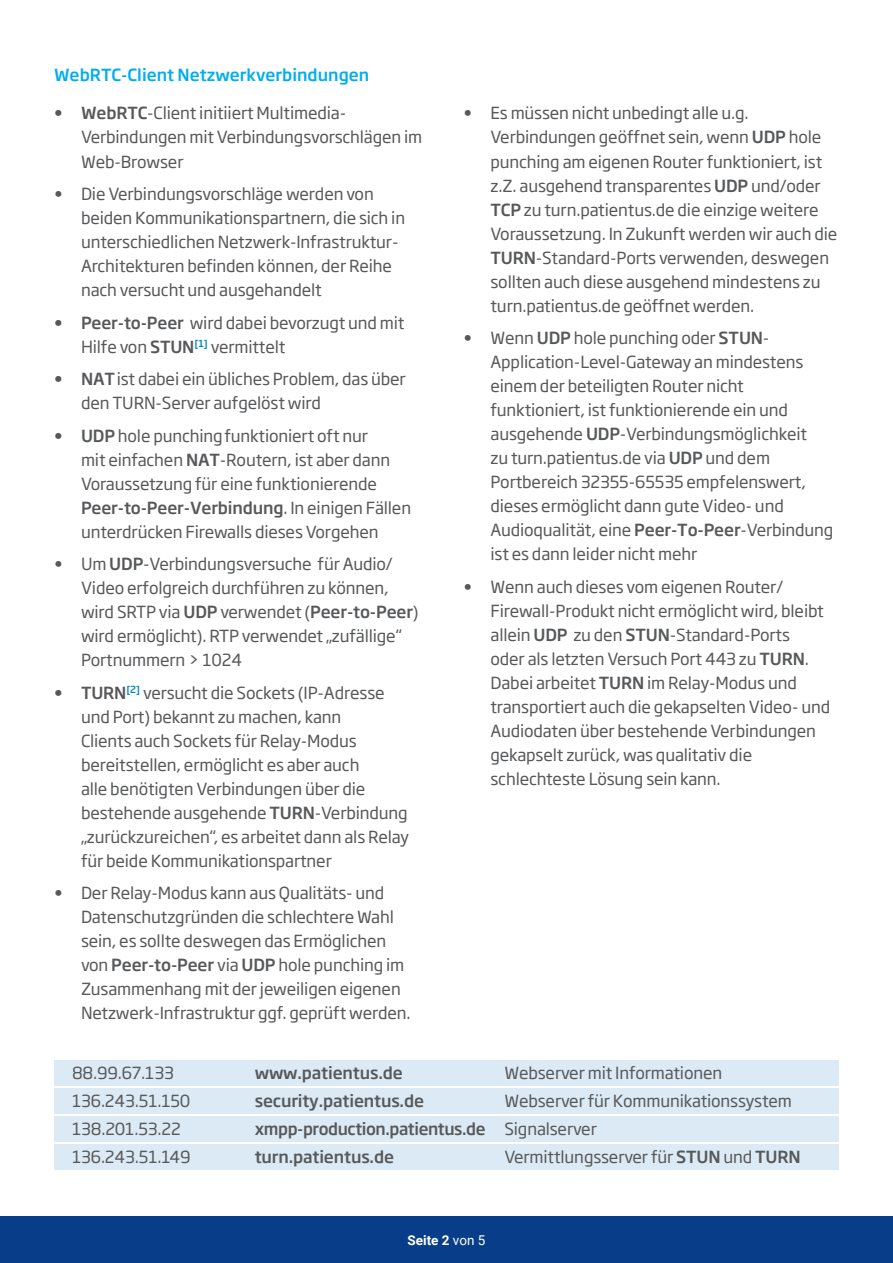
<style>
.page{position:relative;width:893px;height:1263px;background:#fff}
.page>*{position:absolute;margin:0;border:0;box-sizing:border-box;transform-origin:0 0}
.t1{font:16.5px/24px "jameda";letter-spacing:-.01em;color:#57585a}
.t2{font:500 16.5px "jameda";letter-spacing:-.01em;color:#57585a}
.t3{font:500 16.5px "jameda";color:#00aeef}
.t4{font:700 13.5px "Roboto";color:#fff}
.s1{font-weight:500}
.s2{font-weight:400}
</style>
<div class="page">
<div style="left:0;top:1216px;width:893px;height:47px;background:#083e89"></div>
<div style="left:54px;top:1060px;width:785px;height:25px;background:#dceaf5"></div>
<div style="left:54px;top:1088px;width:785px;height:25px;background:#dceaf5"></div>
<div style="left:54px;top:1116px;width:785px;height:25px;background:#dceaf5"></div>
<div style="left:54px;top:1143px;width:785px;height:26px;background:#dceaf5"></div>
<p class="t3" style="left:54px;top:62px;width:317px">WebRTC-Client Netzwerkverbindungen</p>
<p class="t1" style="left:81px;top:100px;width:343px;text-indent:-27px"><span class="s1">• WebRTC</span>-Client initiiert Multimedia-<br>Verbindungen mit Verbindungsvorschlägen im<br>Web-Browser</p>
<p class="t1" style="left:81px;top:181px;width:326px;text-indent:-27px">• Die Verbindungsvorschläge werden von beiden Kommunikationspartnern, die sich in unterschiedlichen Netzwerk-Infrastruktur-Architekturen befinden können, der Reihe nach versucht und ausgehandelt</p>
<p class="t1" style="left:81px;top:309px;width:325px;text-indent:-27px"><span class="s1">• Peer-to-Peer</span> wird dabei bevorzugt und mit<br>Hilfe von <span class="s1">STUN</span><sup>[1]</sup> vermittelt</p>
<p class="t1" style="left:81px;top:366px;width:326px;text-indent:-27px"><span class="s1">• NAT</span>ist dabei ein übliches Problem, das über den TURN-Server aufgelöst wird</p>
<p class="t1" style="left:81px;top:422px;width:332px;text-indent:-27px"><span class="s1">• UDP</span> hole punchingfunktioniert oft nur<br>mit einfachen <span class="s1">NAT</span>-Routern, ist aber dann Voraussetzung für eine funktionierende <span class="s1">Peer-to-Peer-Verbindung</span>. In einigen Fällen unterdrücken Firewalls dieses Vorgehen</p>
<p class="t1" style="left:81px;top:551px;width:339px;text-indent:-27px">• Um <span class="s1">UDP</span>-Verbindungsversuche für Audio/ Video erfolgreich durchführen zu können, wird SRTP via <span class="s1">UDP</span> verwendet (<span class="s1">Peer-to-Peer</span>) wird ermöglicht). RTP verwendet „zufällige“ Portnummern &gt; 1024</p>
<p class="t1" style="left:81px;top:679px;width:330px;text-indent:-27px"><span class="s1">• TURN</span><sup>[2]</sup> versucht die Sockets (IP-Adresse und Port) bekannt zu machen, kann<br>Clients auch Sockets für Relay-Modus bereitstellen, ermöglicht es aber auch<br>alle benötigten Verbindungen über die bestehende ausgehende <span class="s1">TURN</span>-Verbindung „zurückzureichen“, es arbeitet dann als Relay für beide Kommunikationspartner</p>
<p class="t1" style="left:81px;top:880px;width:331px;text-indent:-27px">• Der Relay-Modus kann aus Qualitäts- und Datenschutzgründen die schlechtere Wahl sein, es sollte deswegen das Ermöglichen von <span class="s1">Peer-to-Peer</span> via <span class="s1">UDP</span> hole punching im Zusammenhang mit der jeweiligen eigenen Netzwerk-Infrastruktur ggf. geprüft werden.</p>
<p class="t1" style="left:490px;top:100px;width:348px;text-indent:-27px">• Es müssen nicht unbedingt alle u.g.<br>Verbindungen geöffnet sein, wenn <span class="s1">UDP</span> hole punching am eigenen Router funktioniert, ist z.Z. ausgehend transparentes <span class="s1">UDP</span> und/oder <span class="s1">TCP</span> zu turn.patientus.de die einzige weitere Voraussetzung. In Zukunft werden wir auch die <span class="s1">TURN</span>-Standard-Ports verwenden, deswegen sollten auch diese ausgehend mindestens zu turn.patientus.de geöffnet werden.</p>
<p class="t1" style="left:490px;top:325px;width:344px;text-indent:-27px">• Wenn <span class="s1">UDP</span> hole punching oder <span class="s1">STUN</span>-Application-Level-Gateway an mindestens einem der beteiligten Router nicht funktioniert, ist funktionierende ein und ausgehende <span class="s1">UDP</span>-Verbindungsmöglichkeit<br>zu turn.patientus.de via <span class="s1">UDP</span> und dem Portbereich 32355-65535 empfelenswert, dieses ermöglicht dann gute Video- und Audioqualität, eine <span class="s1">Peer-To-Peer</span>-Verbindung ist es dann leider nicht mehr</p>
<p class="t1" style="left:490px;top:573px;width:341px;text-indent:-27px">• Wenn auch dieses vom eigenen Router/ Firewall-Produkt nicht ermöglicht wird, bleibt allein <span class="s1">UDP</span> zu den <span class="s1">STUN</span>-Standard-Ports<br>oder als letzten Versuch Port 443 zu <span class="s1">TURN</span>.<br>Dabei arbeitet <span class="s1">TURN</span> im Relay-Modus und transportiert auch die gekapselten Video- und Audiodaten über bestehende Verbindungen gekapselt zurück, was qualitativ die schlechteste Lösung sein kann.</p>
<p class="t1" style="left:72px;top:1060px;width:103px">88.99.67.133</p>
<p class="t1" style="left:72px;top:1088px;width:120px">136.243.51.150</p>
<p class="t1" style="left:72px;top:1115px;width:110px">138.201.53.22</p>
<p class="t1" style="left:72px;top:1143px;width:120px">136.243.51.149</p>
<p class="t2" style="left:255px;top:1060px;width:150px">www.patientus.de</p>
<p class="t2" style="left:255px;top:1088px;width:171px">security.patientus.de</p>
<p class="t2" style="left:255px;top:1116px;width:232px">xmpp-production.patientus.de</p>
<p class="t2" style="left:255px;top:1144px;width:141px">turn.patientus.de</p>
<p class="t1" style="left:504px;top:1060px;width:219px">Webserver mit Informationen</p>
<p class="t1" style="left:504px;top:1088px;width:289px">Webserver für Kommunikationssystem</p>
<p class="t1" style="left:504px;top:1115px;width:94px">Signalserver</p>
<p class="t1" style="left:504px;top:1143px;width:298px">Vermittlungsserver für <span class="s1">STUN</span> und <span class="s1">TURN</span></p>
<p class="t4" style="left:407px;top:1230px;width:80px">Seite 2 <span class="s2">von 5</span></p>
</div>
